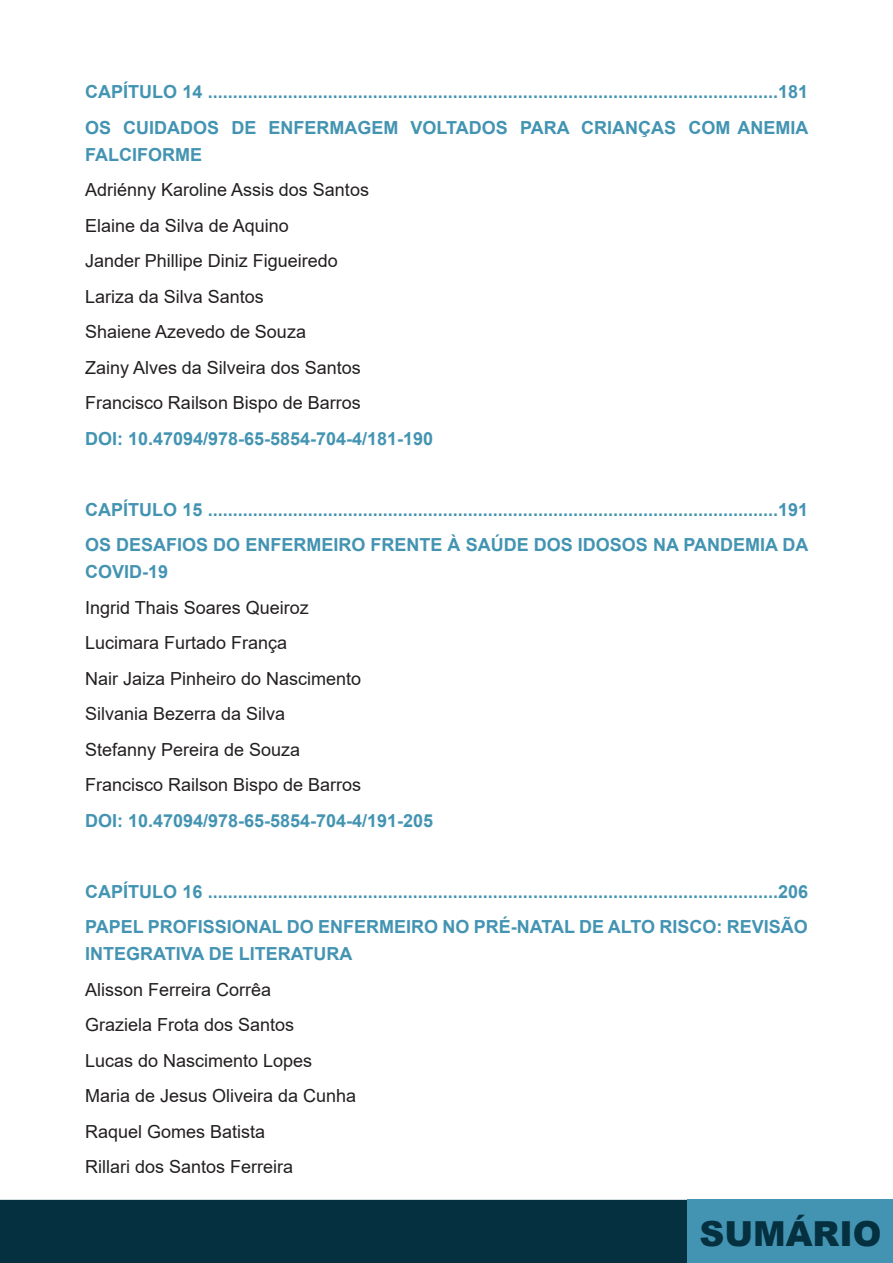
<style>
.page{position:relative;width:893px;height:1263px;background:#fff}
.page>*{position:absolute;margin:0;border:0;box-sizing:border-box;transform-origin:0 0}
.t1{font:900 34.5px "Arial";color:#05303f}
.Heading_1{font:700 18px/27px "Arial";color:#4394b2}
.t2{font:18px "Arial";color:#231f20}
</style>
<div class="page">
<div style="left:0;top:1200px;width:812px;height:63px;background:#05303f"></div>
<div style="left:687px;top:1199px;width:206px;height:64px;background:#4394b2"></div>
<p class="Heading_1" style="left:85px;top:79px;width:725px">CAPÍTULO 14 ..................................................................................................................181</p>
<p class="Heading_1" style="left:85px;top:114px;width:725px">OS CUIDADOS DE ENFERMAGEM VOLTADOS PARA CRIANÇAS COM ANEMIA<br>FALCIFORME</p>
<p class="t2" style="left:85px;top:177px;width:285px">Adriénny Karoline Assis dos Santos</p>
<p class="t2" style="left:85px;top:213px;width:205px">Elaine da Silva de Aquino</p>
<p class="t2" style="left:85px;top:248px;width:254px">Jander Phillipe Diniz Figueiredo</p>
<p class="t2" style="left:85px;top:284px;width:180px">Lariza da Silva Santos</p>
<p class="t2" style="left:85px;top:319px;width:222px">Shaiene Azevedo de Souza</p>
<p class="t2" style="left:85px;top:355px;width:277px">Zainy Alves da Silveira dos Santos</p>
<p class="t2" style="left:85px;top:390px;width:277px">Francisco Railson Bispo de Barros</p>
<p class="Heading_1" style="left:85px;top:425px;width:350px">DOI: 10.47094/978-65-5854-704-4/181-190</p>
<p class="Heading_1" style="left:85px;top:496px;width:725px">CAPÍTULO 15 ..................................................................................................................191</p>
<p class="Heading_1" style="left:85px;top:532px;width:725px">OS DESAFIOS DO ENFERMEIRO FRENTE À SAÚDE DOS IDOSOS NA PANDEMIA DA<br>COVID-19</p>
<p class="t2" style="left:85px;top:595px;width:225px">Ingrid Thais Soares Queiroz</p>
<p class="t2" style="left:85px;top:630px;width:204px">Lucimara Furtado França</p>
<p class="t2" style="left:85px;top:666px;width:278px">Nair Jaiza Pinheiro do Nascimento</p>
<p class="t2" style="left:85px;top:701px;width:202px">Silvania Bezerra da Silva</p>
<p class="t2" style="left:85px;top:737px;width:217px">Stefanny Pereira de Souza</p>
<p class="t2" style="left:85px;top:772px;width:278px">Francisco Railson Bispo de Barros</p>
<p class="Heading_1" style="left:85px;top:807px;width:350px">DOI: 10.47094/978-65-5854-704-4/191-205</p>
<p class="Heading_1" style="left:85px;top:878px;width:725px">CAPÍTULO 16 ..................................................................................................................206</p>
<p class="Heading_1" style="left:85px;top:914px;width:724px">PAPEL PROFISSIONAL DO ENFERMEIRO NO PRÉ-NATAL DE ALTO RISCO: REVISÃO<br>INTEGRATIVA DE LITERATURA</p>
<p class="t2" style="left:85px;top:977px;width:188px">Alisson Ferreira Corrêa</p>
<p class="t2" style="left:85px;top:1013px;width:211px">Graziela Frota dos Santos</p>
<p class="t2" style="left:85px;top:1048px;width:229px">Lucas do Nascimento Lopes</p>
<p class="t2" style="left:85px;top:1084px;width:273px">Maria de Jesus Oliveira da Cunha</p>
<p class="t2" style="left:85px;top:1119px;width:182px">Raquel Gomes Batista</p>
<p class="t2" style="left:85px;top:1155px;width:210px">Rillari dos Santos Ferreira</p>
<h1 class="t1" style="left:700px;top:1209px;width:184px">SUMÁRIO</h1>
</div>
